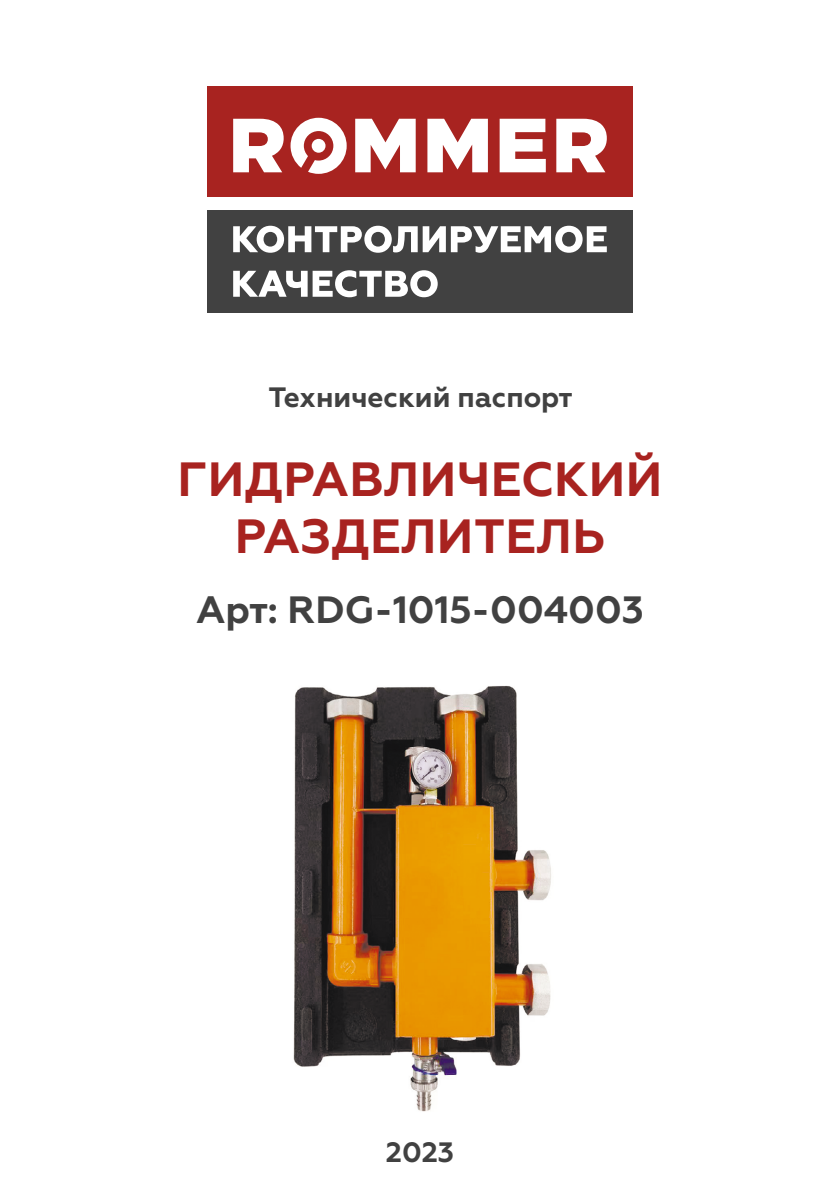
<style>
.page{position:relative;width:840px;height:1191px;background:#fff}
.page>*{position:absolute;margin:0;border:0;box-sizing:border-box;transform-origin:0 0}
.t1{font:700 48px/57.6px "Geometria";letter-spacing:.01em;color:#a82320;text-align:center}
.t2{font:700 38px "Geometria";color:#414141}
.t3{font:700 28px "Geometria";color:#414141}
</style>
<div class="page">
<div style="left:207px;top:86px;width:425px;height:111px;background:#a82320"></div>
<div style="left:207px;top:210px;width:425px;height:103px;background:#414141"></div>
<svg style="left:233px;top:226px;width:373px;height:27px"></svg>
<svg style="left:233px;top:270px;width:204px;height:27px"></svg>
<svg style="left:290px;top:118px;width:56px;height:56px"></svg>
<div style="left:311px;top:139px;width:14px;height:14px;background:#fff;border-radius:50%"></div>
<svg style="left:355px;top:119px;width:60px;height:53px"></svg>
<svg style="left:427px;top:119px;width:60px;height:53px"></svg>
<svg style="left:499px;top:119px;width:46px;height:53px"></svg>
<svg style="left:233px;top:119px;width:50px;height:53px"></svg>
<svg style="left:556px;top:119px;width:50px;height:53px"></svg>
<img style="left:293px;top:685px;width:258px;height:427px">
<p class="t3" style="left:268px;top:381px;width:305px">Технический паспорт</p>
<p class="t1" style="left:177px;top:451px;width:486px">ГИДРАВЛИЧЕСКИЙ<br>РАЗДЕЛИТЕЛЬ</p>
<p class="t2" style="left:196px;top:587px;width:449px">Арт: RDG-1015-004003</p>
<p class="t3" style="left:385px;top:1135px;width:70px">2023</p>
</div>
